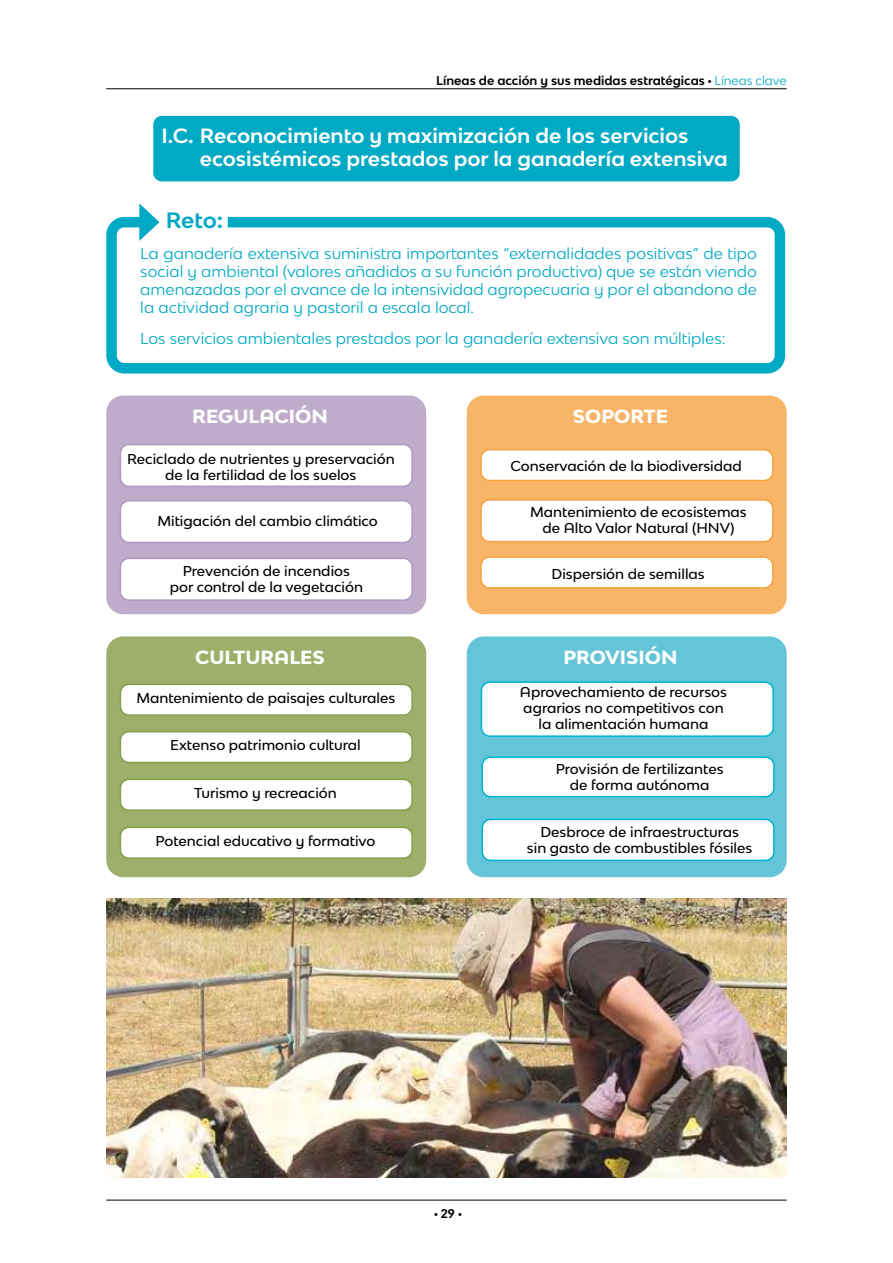
<style>
.page{position:relative;width:893px;height:1263px;background:#fff}
.page>*{position:absolute;margin:0;border:0;box-sizing:border-box;transform-origin:0 0}
.t1{font:700 21px "Bw Modelica SS01";color:#00a9c4}
.t2{font:700 19.5px/23.4px "Bw Modelica SS01";color:#fff}
.t3{font:800 18px "Bw Modelica SS01";color:#fff}
.t4{font:15px/18px "Bw Modelica SS01";color:#00a9c4;text-align:justify}
.t5{font:500 13.5px/16.2px "Bw Modelica SS01";color:#000;text-align:center}
.t6{font:700 12px "Bw Modelica SS01";color:#000}
.t7{font:900 12px "Bw Modelica SS01";color:#000}
.s1{font-weight:900}
.s2{font-weight:400;color:#00a9c4}
.s3{font-weight:700}
</style>
<div class="page">
<hr style="left:106px;top:89px;width:681px;height:1px;background:#000">
<hr style="left:106px;top:1200px;width:681px;height:1px;background:#000">
<div style="left:153px;top:116px;width:587px;height:65px;background:#00a9c4;border-radius:9px"></div>
<div style="left:106px;top:217px;width:679px;height:156px;border:10px solid #00a9c4;border-radius:13px"></div>
<svg style="left:139px;top:203px;width:20px;height:38px"></svg>
<div style="left:106px;top:395px;width:320px;height:219px;background:#bfaccb;border-radius:17px"></div>
<div style="left:106px;top:636px;width:320px;height:241px;background:#9daf6a;border-radius:17px"></div>
<div style="left:467px;top:395px;width:320px;height:219px;background:#f9b567;border-radius:17px"></div>
<div style="left:467px;top:636px;width:320px;height:241px;background:#64c4d8;border-radius:17px"></div>
<div style="left:120px;top:445px;width:292px;height:41px;background:#fff;border-radius:9px"></div>
<div style="left:120px;top:444px;width:293px;height:43px;border:2px solid #b198be;border-radius:9px"></div>
<div style="left:120px;top:501px;width:292px;height:41px;background:#fff;border-radius:9px"></div>
<div style="left:120px;top:500px;width:293px;height:43px;border:2px solid #b198be;border-radius:9px"></div>
<div style="left:120px;top:558px;width:292px;height:42px;background:#fff;border-radius:9px"></div>
<div style="left:120px;top:558px;width:293px;height:43px;border:2px solid #b198be;border-radius:9px"></div>
<div style="left:481px;top:450px;width:292px;height:30px;background:#fff;border-radius:9px"></div>
<div style="left:480px;top:449px;width:293px;height:32px;border:2px solid #f6a240;border-radius:9px"></div>
<div style="left:481px;top:557px;width:292px;height:31px;background:#fff;border-radius:9px"></div>
<div style="left:480px;top:556px;width:293px;height:33px;border:2px solid #f6a240;border-radius:9px"></div>
<div style="left:481px;top:500px;width:292px;height:42px;background:#fff;border-radius:9px"></div>
<div style="left:480px;top:499px;width:293px;height:43px;border:2px solid #f6a240;border-radius:9px"></div>
<div style="left:120px;top:827px;width:292px;height:31px;background:#fff;border-radius:9px"></div>
<div style="left:120px;top:827px;width:293px;height:32px;border:2px solid #839f4a;border-radius:9px"></div>
<div style="left:120px;top:779px;width:292px;height:31px;background:#fff;border-radius:9px"></div>
<div style="left:120px;top:779px;width:293px;height:32px;border:2px solid #839f4a;border-radius:9px"></div>
<div style="left:120px;top:732px;width:292px;height:30px;background:#fff;border-radius:9px"></div>
<div style="left:120px;top:731px;width:293px;height:32px;border:2px solid #839f4a;border-radius:9px"></div>
<div style="left:120px;top:684px;width:292px;height:31px;background:#fff;border-radius:9px"></div>
<div style="left:120px;top:684px;width:293px;height:32px;border:2px solid #839f4a;border-radius:9px"></div>
<div style="left:481px;top:682px;width:292px;height:54px;background:#fff;border-radius:9px"></div>
<div style="left:481px;top:681px;width:293px;height:56px;border:2px solid #00b6ce;border-radius:9px"></div>
<div style="left:482px;top:819px;width:292px;height:41px;background:#fff;border-radius:9px"></div>
<div style="left:481px;top:819px;width:294px;height:42px;border:2px solid #00b6ce;border-radius:9px"></div>
<div style="left:482px;top:757px;width:292px;height:40px;background:#fff;border-radius:9px"></div>
<div style="left:481px;top:756px;width:294px;height:41px;border:2px solid #00b6ce;border-radius:9px"></div>
<img style="left:106px;top:899px;width:681px;height:279px">
<p class="t6" style="left:436px;top:73px;width:352px">Líneas de acción y sus medidas estratégicas <span class="s1">·</span> <span class="s2">Líneas clave</span></p>
<h2 class="t2" style="left:200px;top:123px;width:529px;text-indent:-38px">I.C. Reconocimiento y maximización de los servicios ecosistémicos prestados por la ganadería extensiva</h2>
<h1 class="t1" style="left:166px;top:207px;width:59px">Reto:</h1>
<p class="t4" style="left:140px;top:244px;width:618px">La ganadería extensiva suministra importantes “externalidades positivas” de tipo social y ambiental (valores añadidos a su función productiva) que se están viendo amenazadas por el avance de la intensividad agropecuaria y por el abandono de la actividad agraria y pastoril a escala local.</p>
<p class="t4" style="left:140px;top:329px;width:587px">Los servicios ambientales prestados por la ganadería extensiva son múltiples:</p>
<h3 class="t3" style="left:192px;top:405px;width:137px">REGULACIÓN</h3>
<p class="t5" style="left:127px;top:450px;width:269px">Reciclado de nutrientes y preservación de la fertilidad de los suelos</p>
<p class="t5" style="left:157px;top:513px;width:222px">Mitigación del cambio climático</p>
<p class="t5" style="left:170px;top:562px;width:195px">Prevención de incendios por control de la vegetación</p>
<h3 class="t3" style="left:195px;top:646px;width:131px">CULTURALES</h3>
<p class="t5" style="left:136px;top:689px;width:261px">Mantenimiento de paisajes culturales</p>
<p class="t5" style="left:170px;top:736px;width:192px">Extenso patrimonio cultural</p>
<p class="t5" style="left:194px;top:784px;width:144px">Turismo y recreación</p>
<p class="t5" style="left:156px;top:833px;width:221px">Potencial educativo y formativo</p>
<h3 class="t3" style="left:573px;top:405px;width:97px">SOPORTE</h3>
<p class="t5" style="left:510px;top:457px;width:233px">Conservación de la biodiversidad</p>
<p class="t5" style="left:530px;top:504px;width:218px">Mantenimiento de ecosistemas de Alto Valor Natural (HNV)</p>
<p class="t5" style="left:552px;top:565px;width:155px">Dispersión de semillas</p>
<h3 class="t3" style="left:563px;top:646px;width:115px">PROVISIÓN</h3>
<p class="t5" style="left:520px;top:683px;width:209px">Aprovechamiento de recursos agrarios no competitivos con la alimentación humana</p>
<p class="t5" style="left:556px;top:760px;width:169px">Provisión de fertilizantes de forma autónoma</p>
<p class="t5" style="left:527px;top:823px;width:227px">Desbroce de infraestructuras<br>sin gasto de combustibles fósiles</p>
<p class="t7" style="left:434px;top:1206px;width:29px">· <span class="s3">29</span> ·</p>
</div>
